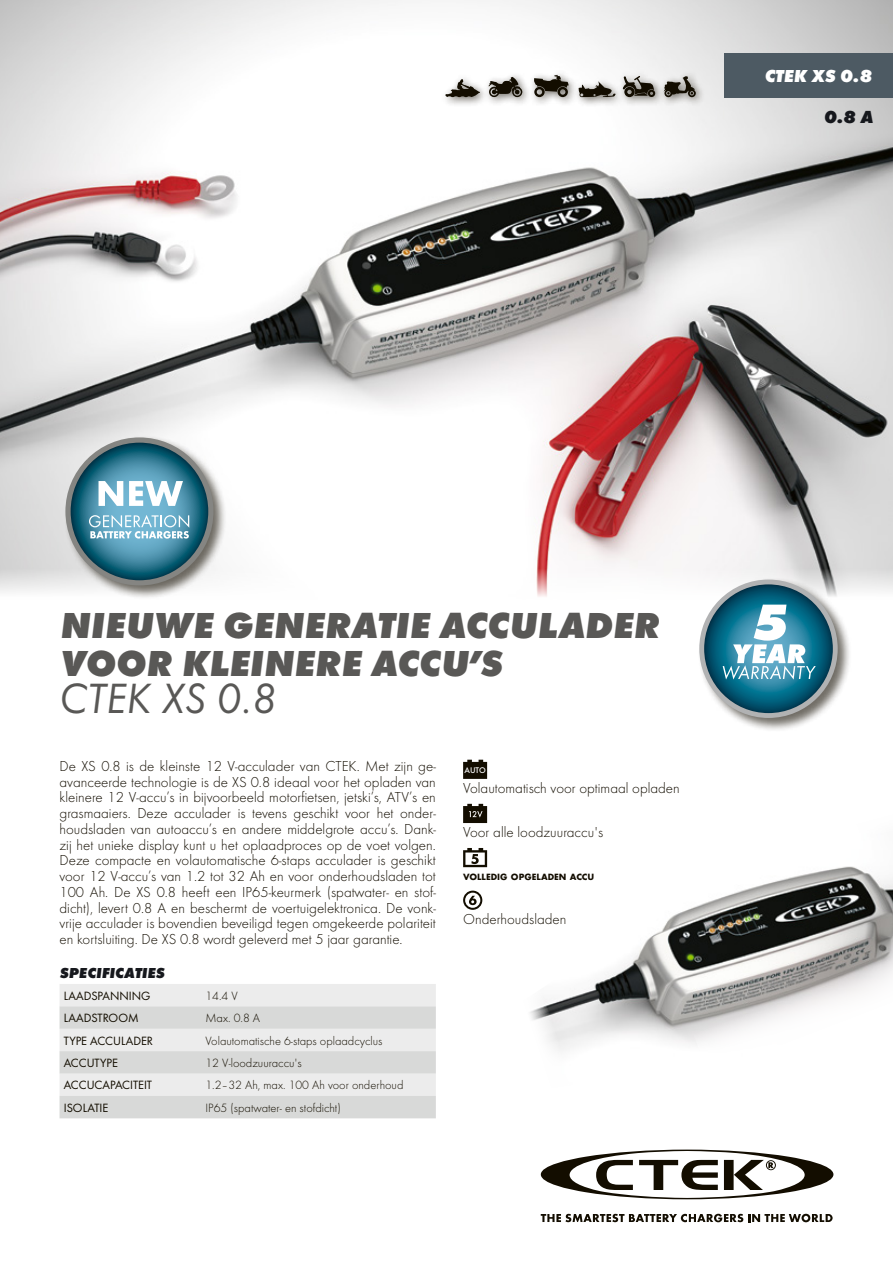
<style>
.page{position:relative;width:893px;height:1263px;background:#fff}
.page>*{position:absolute;margin:0;border:0;box-sizing:border-box;transform-origin:0 0}
.t1{font:43.95px "Futura Boo Obl";color:#595856}
.t2{font:italic 700 expanded 37.5px/37.5px "Futura";color:#595856}
.t3{font:italic 700 expanded 18px "Futura";color:#fff}
.t4{font:italic 700 expanded 18px "Futura";color:#16181d}
.t5{font:300 15px/15.8px "Futura";color:#130d00;text-align:justify}
.t6{font:italic 700 expanded 15px "Futura";color:#16181d}
.t7{font:300 12.45px "Futura";color:#130d00}
.t8{font:12.45px "Futura Boo";color:#130d00}
.t9{font:700 9.45px "Futura";color:#130d00}
.t10{font:500 8.55px "Futura";color:#fff}
</style>
<div class="page">
<img style="left:0;top:0;width:893px;height:597px">
<div style="left:724px;top:53px;width:169px;height:45px;background:#4d5a63"></div>
<div style="left:64px;top:435px;width:163px;height:164px;background:#130d00;opacity:.6"></div>
<svg style="left:65px;top:435px;width:148px;height:153px;background:#77a0ad"></svg>
<svg style="left:541px;top:1149px;width:292px;height:50px"></svg>
<svg style="left:541px;top:1214px;width:292px;height:8px"></svg>
<img style="left:576px;top:882px;width:317px;height:163px">
<svg style="left:530px;top:995px;width:46px;height:56px"></svg>
<svg style="left:693px;top:950px;width:200px;height:95px"></svg>
<svg style="left:775px;top:866px;width:118px;height:16px"></svg>
<div style="left:440px;top:70px;width:265px;height:37px;background:#130d00;opacity:.6"></div>
<svg style="left:534px;top:75px;width:35px;height:22px"></svg>
<svg style="left:578px;top:81px;width:38px;height:16px"></svg>
<svg style="left:623px;top:76px;width:32px;height:21px"></svg>
<svg style="left:488px;top:77px;width:34px;height:20px"></svg>
<svg style="left:664px;top:76px;width:32px;height:21px"></svg>
<svg style="left:445px;top:79px;width:36px;height:18px"></svg>
<div style="left:697px;top:577px;width:154px;height:155px;background:#130d00;opacity:.6"></div>
<svg style="left:697px;top:577px;width:141px;height:143px"></svg>
<svg style="left:60px;top:984px;width:376px;height:134px;background:#e2e2e2"></svg>
<svg style="left:463px;top:760px;width:24px;height:19px"></svg>
<svg style="left:463px;top:804px;width:24px;height:19px"></svg>
<svg style="left:463px;top:848px;width:24px;height:19px"></svg>
<svg style="left:463px;top:891px;width:19px;height:19px"></svg>
<p class="t3" style="left:764px;top:65px;width:109px">CTEK XS 0.8</p>
<p class="t4" style="left:824px;top:106px;width:51px">0.8 A</p>
<h2 class="t2" style="left:60px;top:606px;width:601px">NIEUWE GENERATIE ACCULADER<br>VOOR KLEINERE ACCU’S</h2>
<h1 class="t1" style="left:60px;top:672px;width:219px">CTEK XS 0.8</h1>
<p class="t5" style="left:60px;top:758px;width:378px">De XS 0.8 is de kleinste 12 V-acculader van CTEK. Met zijn ge&shy;avanceerde technologie is de XS 0.8 ideaal voor het opladen van kleinere 12 V-accu’s in bijvoorbeeld motorfietsen, jetski’s, ATV’s en grasmaaiers. Deze acculader is tevens geschikt voor het onder&shy;houdsladen van autoaccu’s en andere middelgrote accu’s. Dank&shy;zij het unieke display kunt u het oplaadproces op de voet volgen.<br>Deze compacte en volautomatische 6-staps acculader is geschikt voor 12 V-accu’s van 1.2 tot 32 Ah en voor onderhoudsladen tot 100 Ah. De XS 0.8 heeft een IP65-keurmerk (spatwater- en stof&shy;dicht), levert 0.8 A en beschermt de voertuigelektronica. De vonk&shy;vrije acculader is bovendien beveiligd tegen omgekeerde polariteit en kortsluiting. De XS 0.8 wordt geleverd met 5 jaar garantie.</p>
<p class="t6" style="left:60px;top:964px;width:107px">SPECIFICATIES</p>
<p class="t8" style="left:64px;top:988px;width:88px">LAADSPANNING</p>
<p class="t7" style="left:205px;top:989px;width:34px">14.4 V</p>
<p class="t8" style="left:64px;top:1011px;width:76px">LAADSTROOM</p>
<p class="t7" style="left:205px;top:1011px;width:56px">Max. 0.8 A</p>
<p class="t8" style="left:64px;top:1033px;width:91px">TYPE ACCULADER</p>
<p class="t7" style="left:205px;top:1033px;width:178px">Volautomatische 6-staps oplaadcyclus</p>
<p class="t8" style="left:64px;top:1055px;width:56px">ACCUTYPE</p>
<p class="t7" style="left:205px;top:1056px;width:98px">12 V-loodzuuraccu's</p>
<p class="t8" style="left:64px;top:1078px;width:90px">ACCUCAPACITEIT</p>
<p class="t7" style="left:205px;top:1078px;width:199px">1.2–32 Ah, max. 100 Ah voor onderhoud</p>
<p class="t8" style="left:64px;top:1100px;width:46px">ISOLATIE</p>
<p class="t7" style="left:205px;top:1101px;width:137px">IP65 (spatwater- en stofdicht)</p>
<p class="t10" style="left:464px;top:765px;width:23px">AUTO</p>
<p class="t5" style="left:463px;top:780px;width:218px">Volautomatisch voor optimaal opladen</p>
<p class="t5" style="left:463px;top:824px;width:142px">Voor alle loodzuuraccu's</p>
<p class="t9" style="left:463px;top:871px;width:133px">VOLLEDIG OPGELADEN ACCU</p>
<p class="t5" style="left:463px;top:911px;width:105px">Onderhoudsladen</p>
</div>
